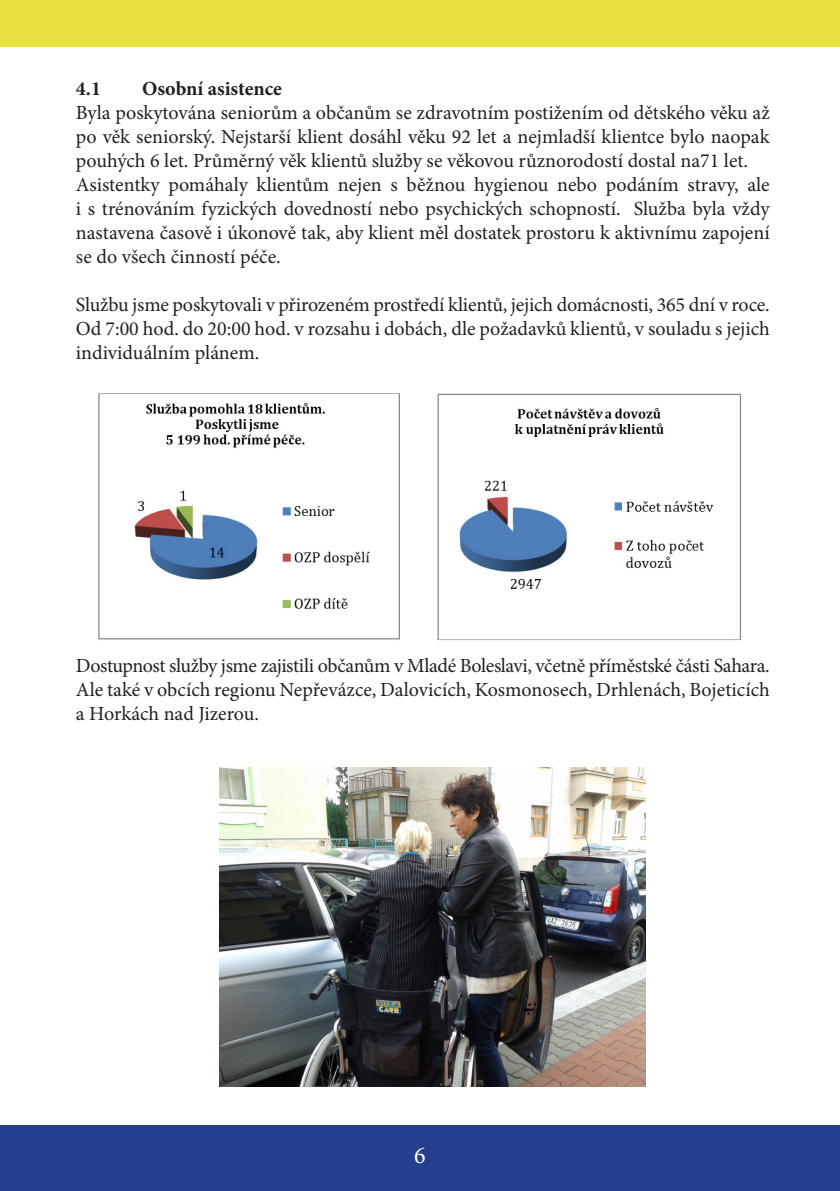
<style>
.page{position:relative;width:840px;height:1191px;background:#fff}
.page>*{position:absolute;margin:0;border:0;box-sizing:border-box;transform-origin:0 0}
.t1{font:24px "Minion Pro";color:#fff}
.t2{font:20px/24px "Minion Pro";color:#231f20;text-align:justify}
.t3{font:700 20px "Minion Pro";letter-spacing:-.005em;color:#231f20}
</style>
<div class="page">
<div style="left:0;top:1125px;width:839px;height:66px;background:#253f8e"></div>
<div style="left:0;top:0;width:839px;height:47px;background:#e8e13f"></div>
<img style="left:98px;top:393px;width:644px;height:247px">
<img style="left:220px;top:767px;width:425px;height:319px">
<p class="t3" style="left:76px;top:75px;width:27px">4.1</p>
<p class="t3" style="left:142px;top:75px;width:141px">Osobní asistence</p>
<p class="t2" style="left:76px;top:101px;width:695px;text-align:left">Byla poskytována seniorům a občanům se zdravotním postižením od dětského věku až po věk seniorský. Nejstarší klient dosáhl věku 92 let a nejmladší klientce bylo naopak pouhých 6 let. Průměrný věk klientů služby se věkovou různorodostí dostal na71 let.<br>Asistentky pomáhaly klientům nejen s běžnou hygienou nebo podáním stravy, ale i s trénováním fyzických dovedností nebo psychických schopností. Služba byla vždy nastavena časově i úkonově tak, aby klient měl dostatek prostoru k aktivnímu zapojení se do všech činností péče.</p>
<p class="t2" style="left:76px;top:293px;width:695px">Službu jsme poskytovali v přirozeném prostředí klientů, jejich domácnosti, 365 dní v roce.<br>Od 7:00 hod. do 20:00 hod. v rozsahu i dobách, dle požadavků klientů, v souladu s jejich individuálním plánem.</p>
<p class="t2" style="left:76px;top:653px;width:695px">Dostupnost služby jsme zajistili občanům v Mladé Boleslavi, včetně příměstské části Sahara.<br>Ale také v obcích regionu Nepřevázce, Dalovicích, Kosmonosech, Drhlenách, Bojeticích a Horkách nad Jizerou.</p>
<p class="t1" style="left:414px;top:1139px;width:13px">6</p>
</div>
